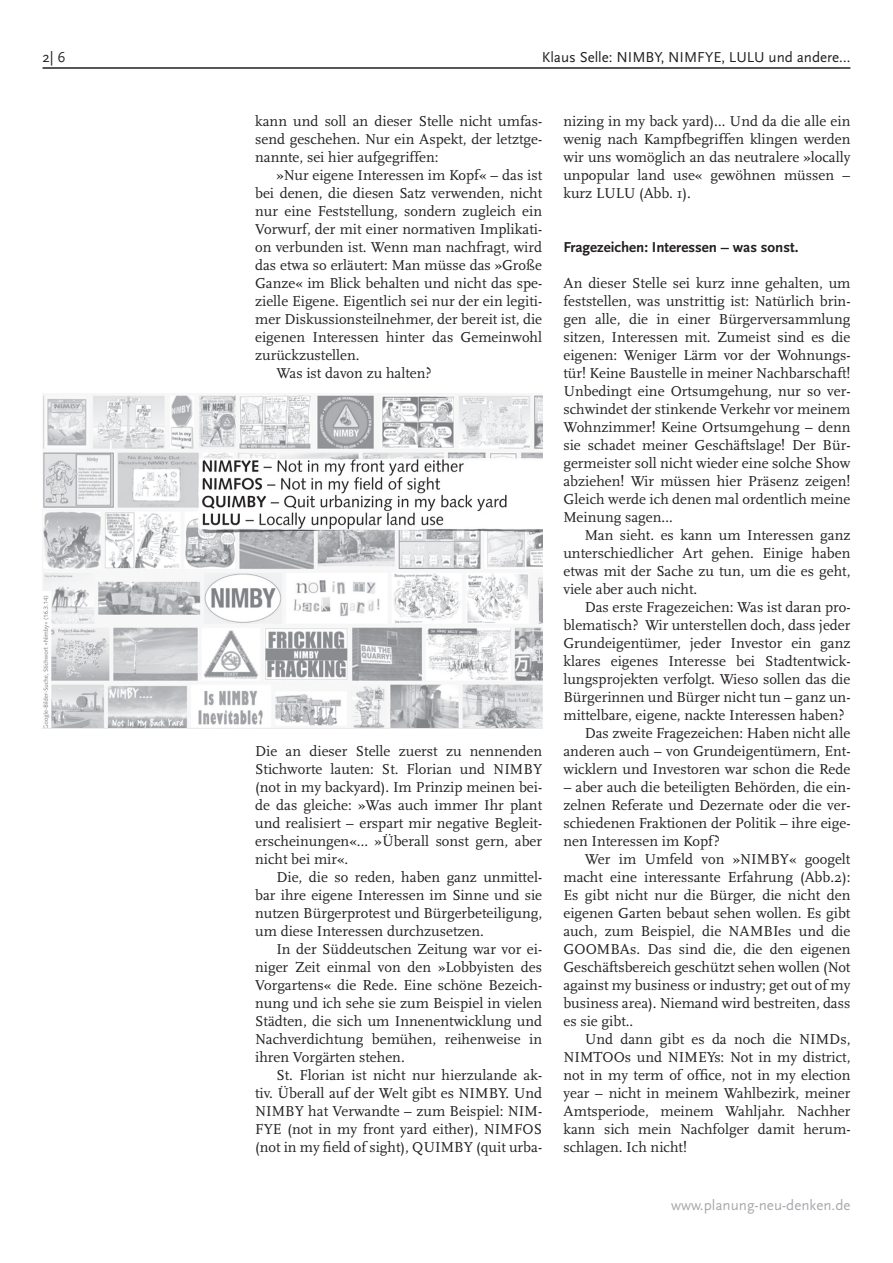
<style>
.page{position:relative;width:893px;height:1263px;background:#fff}
.page>*{position:absolute;margin:0;border:0;box-sizing:border-box;transform-origin:0 0}
.t1{font:15px/18px "Scala";color:#231f20;text-align:justify}
.t2{font:15px "Scala Sans";color:#231f20}
.t3{font:700 15px "Scala Sans";color:#231f20}
.t4{font:15px "Scala Sans";color:#a8a9ad}
</style>
<div class="page">
<hr style="left:43px;top:67px;width:807px;height:2px;background:#231f20">
<img style="left:43px;top:395px;width:499px;height:334px">
<p class="t2" style="left:43px;top:49px;width:25px">2| 6</p>
<p class="t2" style="left:542px;top:49px;width:310px">Klaus Selle: NIMBY, NIMFYE, LULU und andere…</p>
<p class="t1" style="left:255px;top:112px;width:289px">kann und soll an dieser Stelle nicht umfas&shy;send geschehen. Nur ein Aspekt, der letztge&shy;nannte, sei hier aufgegriffen:</p>
<p class="t1" style="left:276px;top:166px;width:267px">»Nur eigene Interessen im Kopf« – das ist</p>
<p class="t1" style="left:255px;top:184px;width:289px">bei denen, die diesen Satz verwenden, nicht</p>
<p class="t1" style="left:255px;top:202px;width:289px">nur eine Feststellung, sondern zugleich ein</p>
<p class="t1" style="left:255px;top:220px;width:289px">Vorwurf, der mit einer normativen Implikati-</p>
<p class="t1" style="left:255px;top:238px;width:289px">on verbunden ist. Wenn man nachfragt, wird</p>
<p class="t1" style="left:255px;top:256px;width:289px">das etwa so erläutert: Man müsse das »Große</p>
<p class="t1" style="left:255px;top:274px;width:289px">Ganze« im Blick behalten und nicht das spe-</p>
<p class="t1" style="left:255px;top:292px;width:289px">zielle Eigene. Eigentlich sei nur der ein legiti-</p>
<p class="t1" style="left:255px;top:310px;width:289px">mer Diskussionsteilnehmer, der bereit ist, die</p>
<p class="t1" style="left:255px;top:328px;width:289px">eigenen Interessen hinter das Gemeinwohl</p>
<p class="t1" style="left:255px;top:346px;width:106px">zurückzustellen.</p>
<p class="t1" style="left:276px;top:364px;width:157px">Was ist davon zu halten?</p>
<p class="t1" style="left:255px;top:742px;width:289px">Die an dieser Stelle zuerst zu nennenden Stichworte lauten: St. Florian und NIMBY (not in my backyard). Im Prinzip meinen bei&shy;de das gleiche: »Was auch immer Ihr plant und realisiert – erspart mir negative Begleit&shy;erscheinungen«… »Überall sonst gern, aber nicht bei mir«.</p>
<p class="t1" style="left:255px;top:868px;width:289px;text-indent:21px">Die, die so reden, haben ganz unmittel&shy;bar ihre eigene Interessen im Sinne und sie nutzen Bürgerprotest und Bürgerbeteiligung, um diese Interessen durchzusetzen.</p>
<p class="t1" style="left:255px;top:940px;width:289px;text-indent:21px">In der Süddeutschen Zeitung war vor ei&shy;niger Zeit einmal von den »Lobbyisten des Vorgartens« die Rede. Eine schöne Bezeich&shy;nung und ich sehe sie zum Beispiel in vielen Städten, die sich um Innenentwicklung und Nachverdichtung bemühen, reihenweise in ihren Vorgärten stehen.</p>
<p class="t1" style="left:255px;top:1066px;width:289px;text-indent:21px">St. Florian ist nicht nur hierzulande ak&shy;tiv. Überall auf der Welt gibt es NIMBY. Und NIMBY hat Verwandte – zum Beispiel: NIM-FYE (not in my front yard either), NIMFOS (not in my field of sight), QUIMBY (quit urba-</p>
<p class="t1" style="left:563px;top:112px;width:289px">nizing in my back yard)… Und da die alle ein wenig nach Kampfbegriffen klingen werden wir uns womöglich an das neutralere »locally unpopular land use« gewöhnen müssen – kurz LULU (Abb. 1).</p>
<p class="t3" style="left:563px;top:239px;width:237px">Fragezeichen: Interessen – was sonst.</p>
<p class="t1" style="left:563px;top:274px;width:289px">An dieser Stelle sei kurz inne gehalten, um feststellen, was unstrittig ist: Natürlich brin&shy;gen alle, die in einer Bürgerversammlung sitzen, Interessen mit. Zumeist sind es die eigenen: Weniger Lärm vor der Wohnungs&shy;tür! Keine Baustelle in meiner Nachbarschaft!<br>Unbedingt eine Ortsumgehung, nur so ver&shy;schwindet der stinkende Verkehr vor meinem Wohnzimmer! Keine Ortsumgehung – denn sie schadet meiner Geschäftslage! Der Bür&shy;germeister soll nicht wieder eine solche Show abziehen! Wir müssen hier Präsenz zeigen!<br>Gleich werde ich denen mal ordentlich meine Meinung sagen…</p>
<p class="t1" style="left:563px;top:526px;width:289px;text-indent:21px">Man sieht. es kann um Interessen ganz unterschiedlicher Art gehen. Einige haben etwas mit der Sache zu tun, um die es geht, viele aber auch nicht.</p>
<p class="t1" style="left:585px;top:598px;width:267px">Das erste Fragezeichen: Was ist daran pro-</p>
<p class="t1" style="left:563px;top:616px;width:289px">blematisch? Wir unterstellen doch, dass jeder</p>
<p class="t1" style="left:563px;top:634px;width:289px">Grundeigentümer, jeder Investor ein ganz</p>
<p class="t1" style="left:563px;top:652px;width:289px">klares eigenes Interesse bei Stadtentwick-</p>
<p class="t1" style="left:563px;top:670px;width:289px">lungsprojekten verfolgt. Wieso sollen das die</p>
<p class="t1" style="left:563px;top:688px;width:289px">Bürgerinnen und Bürger nicht tun – ganz un-</p>
<p class="t1" style="left:563px;top:706px;width:283px">mittelbare, eigene, nackte Interessen haben?</p>
<p class="t1" style="left:585px;top:724px;width:267px">Das zweite Fragezeichen: Haben nicht alle</p>
<p class="t1" style="left:563px;top:742px;width:289px">anderen auch – von Grundeigentümern, Ent-</p>
<p class="t1" style="left:563px;top:760px;width:289px">wicklern und Investoren war schon die Rede</p>
<p class="t1" style="left:563px;top:778px;width:289px">– aber auch die beteiligten Behörden, die ein&shy;zelnen Referate und Dezernate oder die ver&shy;schiedenen Fraktionen der Politik – ihre eige&shy;nen Interessen im Kopf?</p>
<p class="t1" style="left:563px;top:850px;width:289px;text-indent:21px">Wer im Umfeld von »NIMBY« googelt macht eine interessante Erfahrung (Abb.2):<br>Es gibt nicht nur die Bürger, die nicht den eigenen Garten bebaut sehen wollen. Es gibt auch, zum Beispiel, die NAMBIes und die GOOMBAs. Das sind die, die den eigenen Geschäftsbereich geschützt sehen wollen (Not against my business or industry; get out of my business area). Niemand wird bestreiten, dass es sie gibt..</p>
<p class="t1" style="left:563px;top:1030px;width:289px;text-indent:21px">Und dann gibt es da noch die NIMDs, NIMTOOs und NIMEYs: Not in my district, not in my term of office, not in my election year – nicht in meinem Wahlbezirk, meiner Amtsperiode, meinem Wahljahr. Nachher kann sich mein Nachfolger damit herum&shy;schlagen. Ich nicht!</p>
<p class="t4" style="left:671px;top:1197px;width:181px">www.planung-neu-denken.de</p>
</div>
